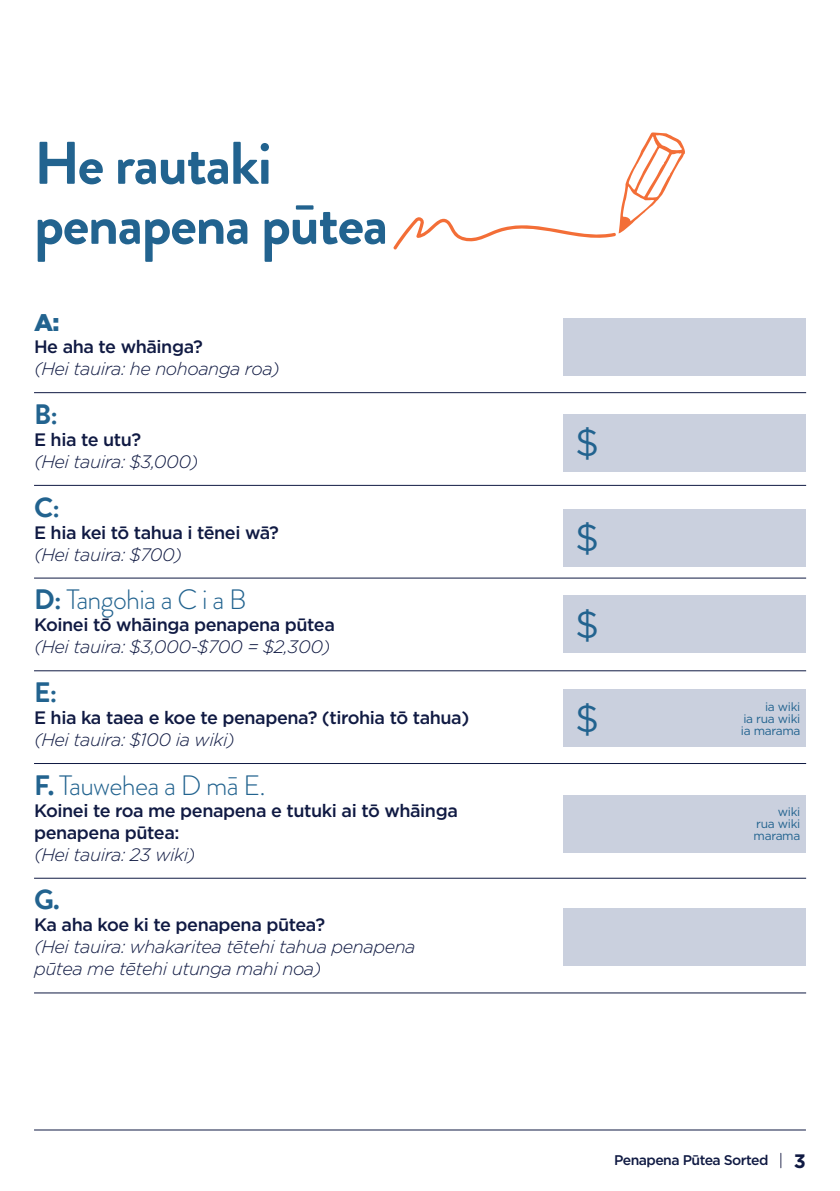
<style>
.page{position:relative;width:840px;height:1191px;background:#fff}
.page>*{position:absolute;margin:0;border:0;box-sizing:border-box;transform-origin:0 0}
.Orange_Big_Header_30{font:700 60px/60px "Brandon Grotesque";letter-spacing:-.025em;color:#22638f}
.Body_Copy{font:38px "Gotham";color:#22638f}
.Orange_Sub_Header_Bl{font:300 28px "Brandon Grotesque";letter-spacing:-.025em;color:#22638f}
.Orange_Sub_Header_Bl-2{font:700 28px "Brandon Grotesque";color:#22638f}
.Body_Copy-2{font:900 24px "Gotham";color:#22638f}
.t1{font:700 19.4px "Gotham";color:#101a43}
.Body_Copy-3{font:italic 300 18px/22px "Gotham";letter-spacing:-.025em;color:#101a43}
.Body_Copy-4{font:500 18px/22px "Gotham";letter-spacing:-.025em;color:#101a43}
.t2{font:500 14px "Gotham";letter-spacing:-.04em;color:#101a43}
.Body_Copy-5{font:12px "Gotham";letter-spacing:-.025em;color:#22638f}
.s1{font-weight:500;font-style:normal}
.s2{font-weight:300;font-style:italic}
.s3{font-weight:700}
</style>
<div class="page">
<hr style="left:34px;top:392px;width:771px;height:1px;background:#101a43">
<hr style="left:34px;top:485px;width:771px;height:1px;background:#101a43">
<hr style="left:34px;top:577px;width:771px;height:1px;background:#101a43">
<hr style="left:34px;top:670px;width:771px;height:1px;background:#101a43">
<hr style="left:34px;top:763px;width:771px;height:1px;background:#101a43">
<hr style="left:34px;top:877px;width:771px;height:1px;background:#101a43">
<hr style="left:34px;top:992px;width:771px;height:1px;background:#101a43">
<div style="left:563px;top:318px;width:242px;height:58px;background:#cad0de"></div>
<div style="left:563px;top:413px;width:242px;height:58px;background:#cad0de"></div>
<div style="left:563px;top:509px;width:242px;height:57px;background:#cad0de"></div>
<div style="left:563px;top:595px;width:242px;height:58px;background:#cad0de"></div>
<div style="left:563px;top:794px;width:242px;height:58px;background:#cad0de"></div>
<div style="left:563px;top:689px;width:242px;height:58px;background:#cad0de"></div>
<div style="left:563px;top:908px;width:242px;height:57px;background:#cad0de"></div>
<svg style="left:393px;top:132px;width:291px;height:118px"></svg>
<hr style="left:34px;top:1129px;width:771px;height:1px;background:#101a43">
<p class="Orange_Big_Header_30" style="left:34px;top:134px;width:355px">He rautaki penapena pūtea</p>
<p class="Body_Copy-2" style="left:34px;top:306px;width:27px">A:</p>
<p class="Body_Copy-3" style="left:34px;top:335px;width:247px"><span class="s1">He aha te whāinga?<br></span>(Hei tauira: he nohoanga roa)</p>
<p class="Orange_Sub_Header_Bl-2" style="left:34px;top:394px;width:25px">B:</p>
<p class="Body_Copy-3" style="left:34px;top:428px;width:166px"><span class="s1">E hia te utu?<br></span>(Hei tauira: $3,000)</p>
<p class="Orange_Sub_Header_Bl-2" style="left:34px;top:487px;width:27px">C:</p>
<p class="Body_Copy-4" style="left:34px;top:521px;width:246px">E hia kei tō tahua i tēnei wā? <span class="s2">(Hei tauira: $700)</span></p>
<p class="Orange_Sub_Header_Bl" style="left:34px;top:580px;width:214px"><span class="s3">D:</span> Tangohia a C i a B</p>
<p class="Body_Copy-3" style="left:34px;top:613px;width:302px"><span class="s1">Koinei tō whāinga penapena pūtea </span>(Hei tauira: $3,000-$700 = $2,300)</p>
<p class="Orange_Sub_Header_Bl-2" style="left:34px;top:672px;width:25px">E:</p>
<p class="Body_Copy-4" style="left:34px;top:706px;width:436px">E hia ka taea e koe te penapena? (tirohia tō tahua) <span class="s2">(Hei tauira: $100 ia wiki)</span></p>
<p class="Orange_Sub_Header_Bl" style="left:34px;top:766px;width:233px"><span class="s3">F.</span> Tauwehea a D mā E.</p>
<p class="Body_Copy-4" style="left:34px;top:799px;width:425px">Koinei te roa me penapena e tutuki ai tō whāinga penapena pūtea:<br><span class="s2">(Hei tauira: 23 wiki)</span></p>
<p class="Orange_Sub_Header_Bl-2" style="left:34px;top:880px;width:27px">G.</p>
<p class="Body_Copy-3" style="left:34px;top:913px;width:383px"><span class="s1">Ka aha koe ki te penapena pūtea?<br></span>(Hei tauira: whakaritea tētehi tahua penapena pūtea me tētehi utunga mahi noa)</p>
<p class="Body_Copy" style="left:575px;top:418px;width:26px">$</p>
<p class="Body_Copy" style="left:575px;top:513px;width:26px">$</p>
<p class="Body_Copy" style="left:575px;top:600px;width:26px">$</p>
<p class="Body_Copy" style="left:575px;top:694px;width:26px">$</p>
<p class="Body_Copy-5" style="left:764px;top:699px;width:37px">ia wiki</p>
<p class="Body_Copy-5" style="left:743px;top:711px;width:58px">ia rua wiki</p>
<p class="Body_Copy-5" style="left:740px;top:723px;width:61px">ia marama</p>
<p class="Body_Copy-5" style="left:777px;top:804px;width:24px">wiki</p>
<p class="Body_Copy-5" style="left:755px;top:816px;width:46px">rua wiki</p>
<p class="Body_Copy-5" style="left:753px;top:828px;width:48px">marama</p>
<p class="t2" style="left:613px;top:1151px;width:156px">Penapena Pūtea Sorted</p>
<p class="t1" style="left:793px;top:1148px;width:14px">3</p>
</div>
